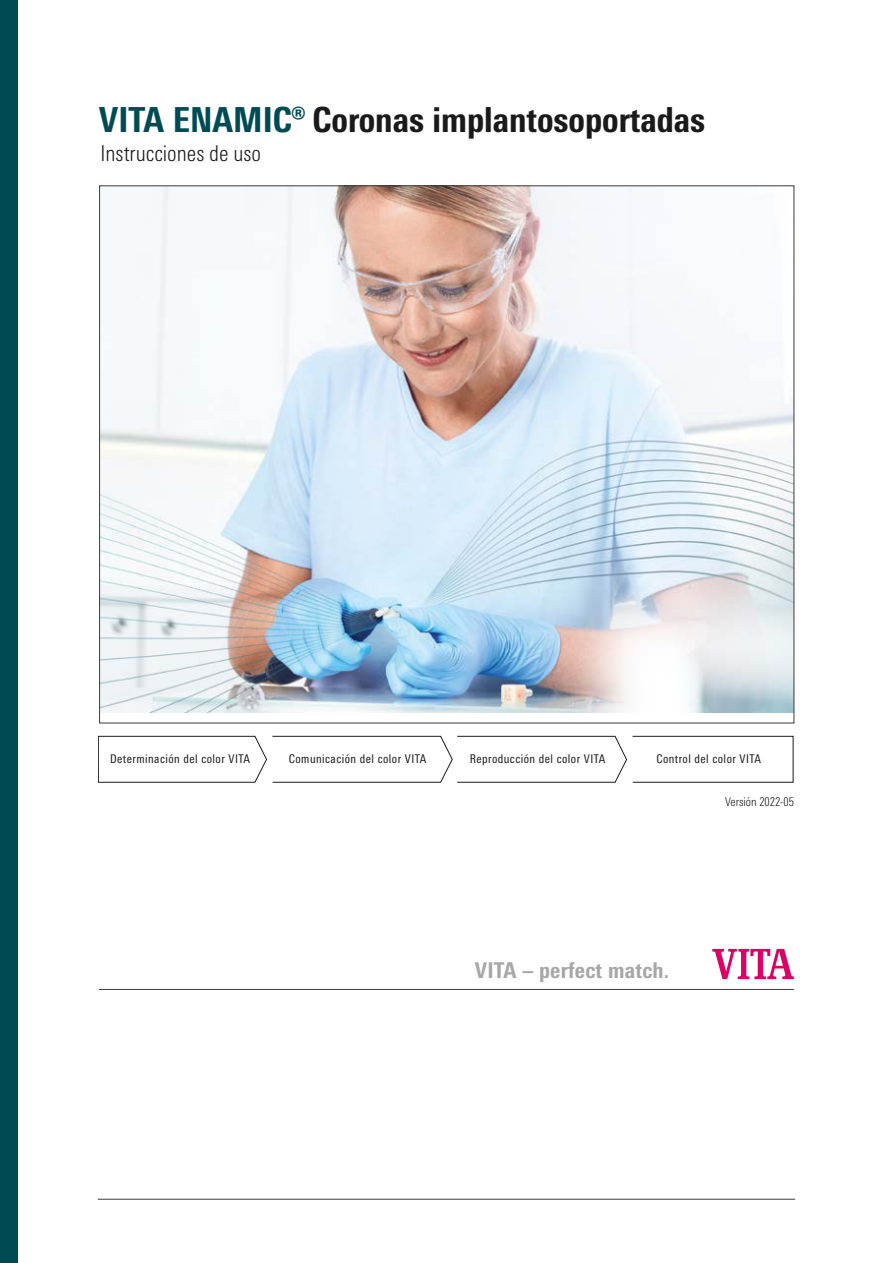
<style>
.page{position:relative;width:893px;height:1263px;background:#fff}
.page>*{position:absolute;margin:0;border:0;box-sizing:border-box;transform-origin:0 0}
.t1{font:800 condensed 34.5px "Univers Next Pro";color:#1a1a1a}
.t2{font:800 condensed 21.75px "Univers Next Pro";letter-spacing:.01em;color:#a7a7a8}
.t3{font:300 condensed 21.75px "Univers Next Pro";color:#1a1a1a}
.t4{font:condensed 12px "Univers Next Pro";letter-spacing:.04em;color:#1a1a1a}
.t5{font:300 condensed 12px "Univers Next Pro";color:#1a1a1a}
.s1{color:#004b53}
</style>
<div class="page">
<img style="left:101px;top:188px;width:691px;height:524px">
<hr style="left:99px;top:989px;width:695px;height:1px;background:#3b3b3a">
<svg style="left:712px;top:949px;width:82px;height:30px"></svg>
<hr style="left:98px;top:1199px;width:697px;height:1px;background:#3b3b3a">
<div style="left:0;top:0;width:17px;height:1263px;background:#004b53"></div>
<svg style="left:98px;top:736px;width:695px;height:46px"></svg>
<h1 class="t1" style="left:99px;top:99px;width:608px"><span class="s1">VITA ENAMIC®</span> Coronas implantosoportadas</h1>
<h2 class="t3" style="left:101px;top:141px;width:162px">Instrucciones de uso</h2>
<p class="t4" style="left:110px;top:752px;width:141px">Determinación del color VITA</p>
<p class="t4" style="left:289px;top:752px;width:139px">Comunicación del color VITA</p>
<p class="t4" style="left:470px;top:752px;width:137px">Reproducción del color VITA</p>
<p class="t4" style="left:656px;top:752px;width:106px">Control del color VITA</p>
<p class="t5" style="left:725px;top:795px;width:70px">Versión 2022-05</p>
<h2 class="t2" style="left:475px;top:957px;width:196px">VITA – perfect match.</h2>
</div>
